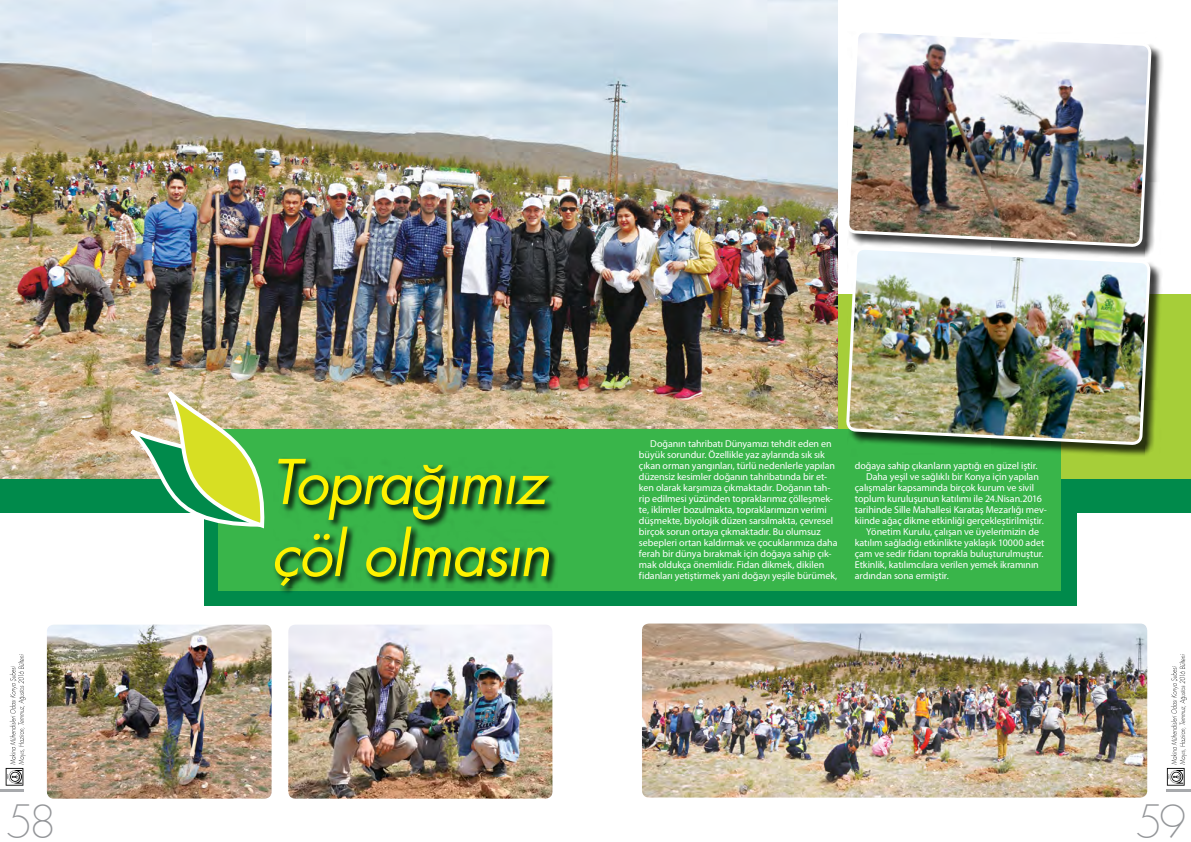
<style>
.page{position:relative;width:1191px;height:842px;background:#fff}
.page>*{position:absolute;margin:0;border:0;box-sizing:border-box;transform-origin:0 0}
.t1{font:italic 60px "Futura T Regular";letter-spacing:-.03em;color:#fff200}
.t2{font:300 44px "Futura T Extra";color:#939598}
.Normal__Web{font:10px/11px "Myriad Pro";letter-spacing:-.005em;color:#fff}
</style>
<div class="page">
<hr style="left:0;top:789px;width:23px;height:3px;background:#a7a9ac">
<hr style="left:1166px;top:789px;width:25px;height:3px;background:#a7a9ac">
<svg style="left:6px;top:654px;width:20px;height:132px"></svg>
<svg style="left:1166px;top:654px;width:21px;height:132px"></svg>
<div style="left:803px;top:295px;width:388px;height:191px;background:#a6ce39"></div>
<img style="left:0;top:0;width:837px;height:479px">
<div style="left:847px;top:31px;width:317px;height:228px;background:#000;opacity:.75"></div>
<img style="left:847px;top:31px;width:306px;height:217px">
<img style="left:643px;top:624px;width:503px;height:172px">
<div style="left:639px;top:620px;width:511px;height:180px;border:3px solid #fff;border-radius:9px"></div>
<div style="left:596px;top:509px;width:481px;height:97px;background:#008a4b"></div>
<div style="left:803px;top:479px;width:388px;height:34px;background:#008a4b"></div>
<div style="left:596px;top:429px;width:464px;height:162px;background:#39b54a"></div>
<div style="left:847px;top:248px;width:315px;height:209px;background:#000;opacity:.75"></div>
<img style="left:844px;top:245px;width:308px;height:301px">
<img style="left:48px;top:626px;width:222px;height:172px">
<div style="left:44px;top:622px;width:230px;height:180px;border:3px solid #fff;border-radius:9px"></div>
<img style="left:289px;top:626px;width:262px;height:172px">
<div style="left:285px;top:622px;width:270px;height:180px;border:3px solid #fff;border-radius:9px"></div>
<div style="left:204px;top:505px;width:392px;height:101px;background:#008a4b"></div>
<div style="left:0;top:479px;width:364px;height:34px;background:#008a4b"></div>
<div style="left:218px;top:429px;width:378px;height:162px;background:#39b54a"></div>
<svg style="left:274px;top:458px;width:283px;height:135px"></svg>
<svg style="left:113px;top:375px;width:154px;height:154px"></svg>
<p class="t1" style="left:271px;top:441px;width:276px">Toprağımız</p>
<p class="t1" style="left:271px;top:513px;width:281px">çöl olmasın</p>
<p class="Normal__Web" style="left:639px;top:438px;width:200px;text-indent:11px">Doğanın tahribatı Dünyamızı tehdit eden en büyük sorundur. Özellikle yaz aylarında sık sık çıkan orman yangınları, türlü nedenlerle yapılan düzensiz kesimler doğanın tahribatında bir et&shy;ken olarak karşımıza çıkmaktadır. Doğanın tah&shy;rip edilmesi yüzünden topraklarımız çölleşmek&shy;te, iklimler bozulmakta, topraklarımızın verimi düşmekte, biyolojik düzen sarsılmakta, çevresel birçok sorun ortaya çıkmaktadır. Bu olumsuz sebepleri ortan kaldırmak ve çocuklarımıza daha ferah bir dünya bırakmak için doğaya sahip çık&shy;mak oldukça önemlidir. Fidan dikmek, dikilen fidanları yetiştirmek yani doğayı yeşile bürümek,</p>
<p class="Normal__Web" style="left:855px;top:460px;width:184px">doğaya sahip çıkanların yaptığı en güzel iştir.</p>
<p class="Normal__Web" style="left:855px;top:471px;width:193px;text-indent:11px">Daha yeşil ve sağlıklı bir Konya için yapılan çalışmalar kapsamında birçok kurum ve sivil toplum kuruluşunun katılımı ile 24.Nisan.2016 tarihinde Sille Mahallesi Karataş Mezarlığı mev&shy;kiinde ağaç dikme etkinliği gerçekleştirilmiştir.</p>
<p class="Normal__Web" style="left:855px;top:526px;width:191px;text-indent:11px">Yönetim Kurulu, çalışan ve üyelerimizin de katılım sağladığı etkinlikte yaklaşık 10000 adet çam ve sedir fidanı toprakla buluşturulmuştur.<br>Etkinlik, katılımcılara verilen yemek ikramının ardından sona ermiştir.</p>
<h2 class="t2" style="left:6px;top:794px;width:52px">58</h2>
<h2 class="t2" style="left:1135px;top:794px;width:52px">59</h2>
</div>
